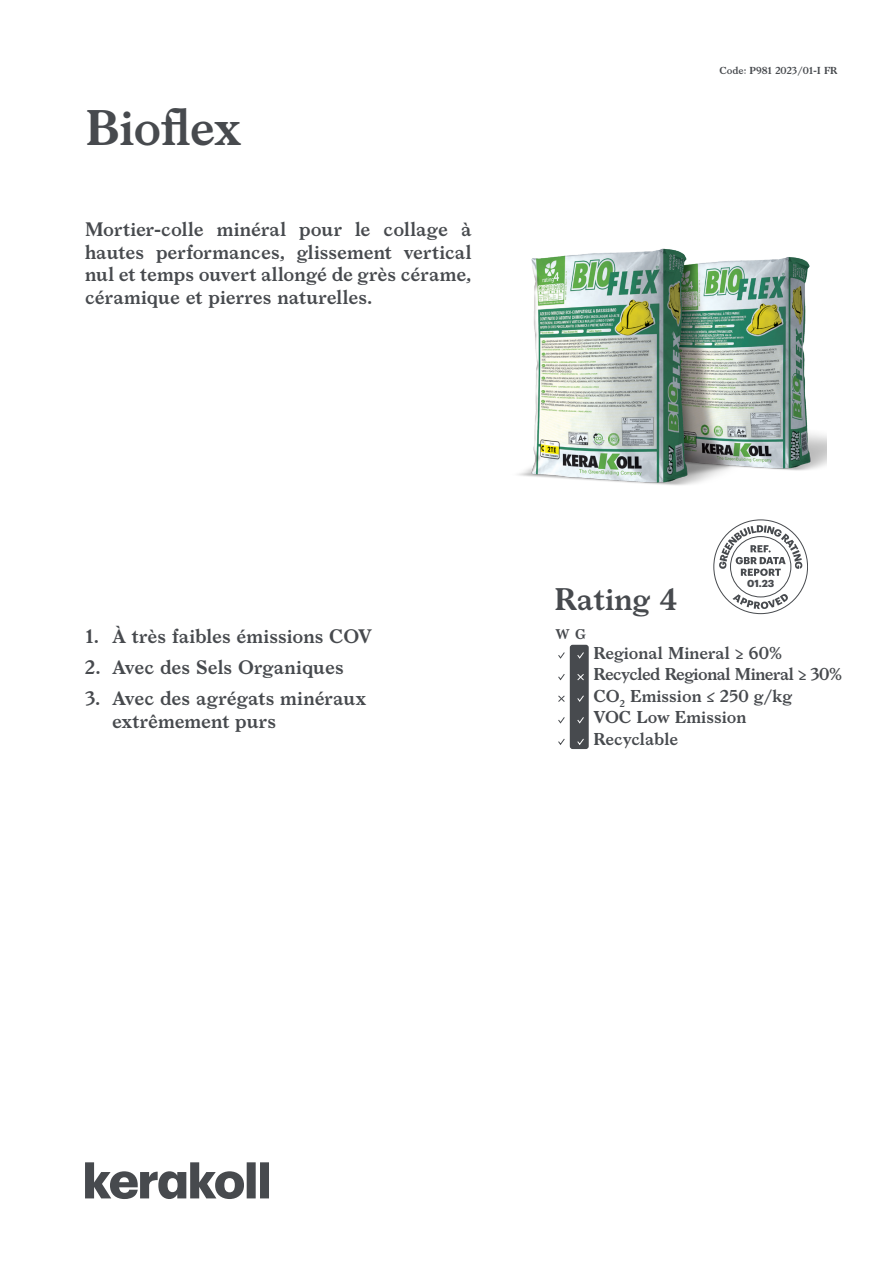
<style>
.page{position:relative;width:893px;height:1263px;background:#fff}
.page>*{position:absolute;margin:0;border:0;box-sizing:border-box;transform-origin:0 0}
.notag_cover_nome_pr{font:600 48px "Larish Neue";letter-spacing:-.02em;color:#474a4e}
.cover_eco{font:600 30px "Larish Neue";color:#474a4e}
.cover_descrizione_pr{font:600 18.75px/22.5px "Larish Neue";color:#474a4e;text-align:justify}
.notag_cover_voci_ra{font:600 16.5px "Larish Neue";color:#474a4e}
.notag_cover_voci_ra-2{font:600 16.5px "Larish Neue";letter-spacing:-.03em;color:#474a4e}
.cover_spunte_voci_ra{font:600 13.5px "Larish Neue";color:#474a4e}
.cover_datareport{font:700 10.05px "Graphik";color:#474a4e}
.t1{font:600 9.75px "Larish Neue";color:#474a4e}
</style>
<div class="page">
<svg style="left:713px;top:519px;width:95px;height:95px"></svg>
<svg style="left:85px;top:1162px;width:184px;height:37px"></svg>
<img style="left:518px;top:248px;width:308px;height:237px">
<div style="left:571px;top:645px;width:17px;height:103px;background:#474a4e;border-radius:2px"></div>
<div style="left:570px;top:645px;width:19px;height:104px;border:2px solid #474a4e;border-radius:2px"></div>
<svg style="left:558px;top:652px;width:7px;height:7px"></svg>
<svg style="left:577px;top:652px;width:7px;height:7px"></svg>
<svg style="left:558px;top:674px;width:7px;height:7px"></svg>
<svg style="left:577px;top:674px;width:7px;height:7px"></svg>
<svg style="left:558px;top:695px;width:7px;height:7px"></svg>
<svg style="left:577px;top:695px;width:7px;height:7px"></svg>
<svg style="left:558px;top:717px;width:7px;height:7px"></svg>
<svg style="left:577px;top:717px;width:7px;height:7px"></svg>
<svg style="left:558px;top:738px;width:7px;height:7px"></svg>
<svg style="left:577px;top:738px;width:7px;height:7px"></svg>
<p class="notag_cover_nome_pr" style="left:85px;top:91px;width:157px">Bioflex</p>
<p class="cover_descrizione_pr" style="left:85px;top:217px;width:388px">Mortier-colle minéral pour le collage à hautes performances, glissement vertical nul et temps ouvert allongé de grès cérame, céramique et pierres naturelles.</p>
<p class="t1" style="left:719px;top:63px;width:120px">Code: P981 2023/01-I FR</p>
<p class="cover_descrizione_pr" style="left:85px;top:624px;width:289px">1. À très faibles émissions COV</p>
<p class="cover_descrizione_pr" style="left:85px;top:655px;width:260px">2. Avec des Sels Organiques</p>
<p class="cover_descrizione_pr" style="left:112px;top:686px;width:256px;text-indent:-27px">3. Avec des agrégats minéraux extrêmement purs</p>
<p class="cover_datareport" style="left:747px;top:575px;width:29px">01.23</p>
<p class="cover_eco" style="left:554px;top:576px;width:125px">Rating 4</p>
<p class="cover_spunte_voci_ra" style="left:555px;top:624px;width:32px">W G</p>
<p class="notag_cover_voci_ra" style="left:593px;top:640px;width:190px">Regional Mineral ≥ 60%</p>
<p class="notag_cover_voci_ra-2" style="left:593px;top:661px;width:250px">Recycled Regional Mineral ≥ 30%</p>
<p class="notag_cover_voci_ra" style="left:593px;top:683px;width:200px">CO<sub>2</sub> Emission ≤ 250 g/kg</p>
<p class="notag_cover_voci_ra" style="left:593px;top:705px;width:155px">VOC Low Emission</p>
<p class="notag_cover_voci_ra" style="left:593px;top:726px;width:86px">Recyclable</p>
</div>
